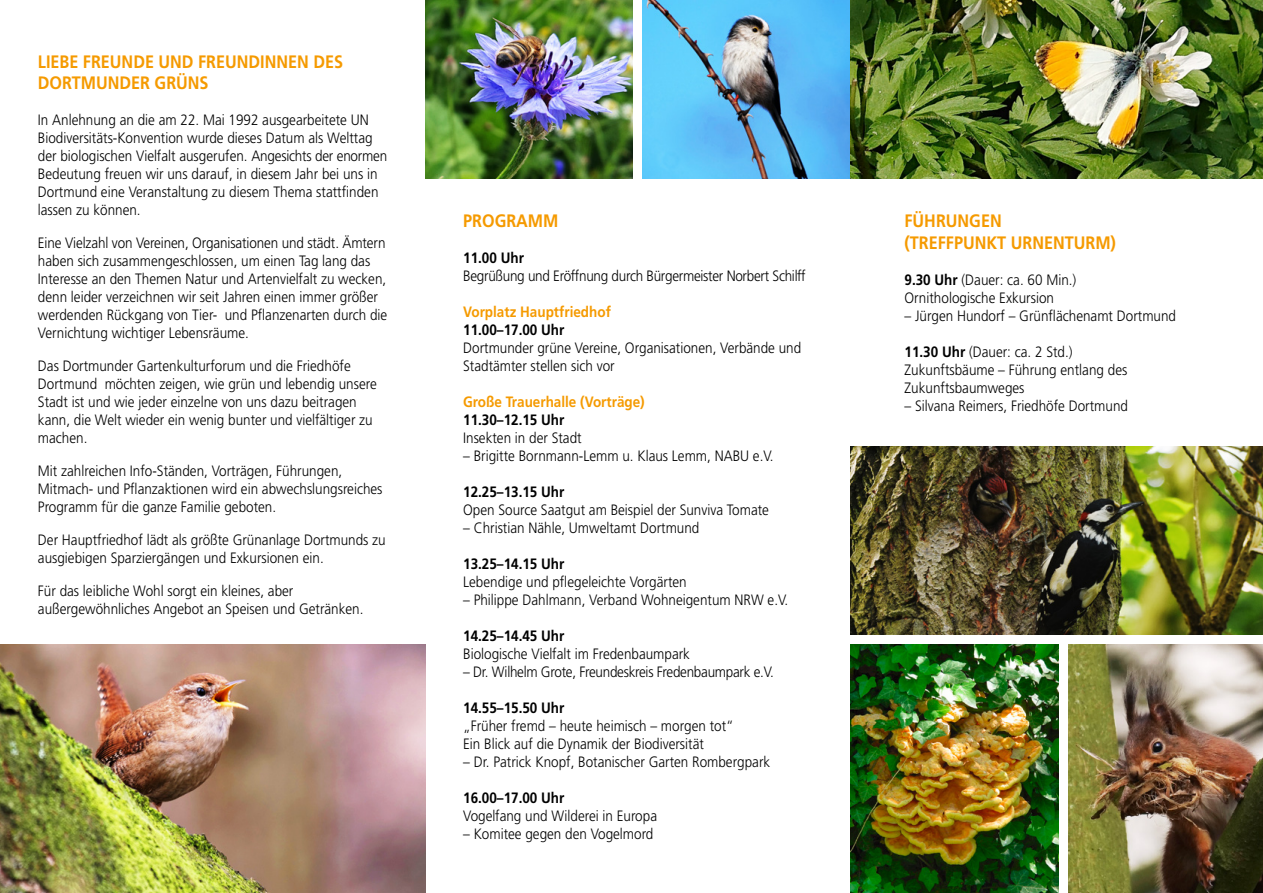
<style>
.page{position:relative;width:1263px;height:893px;background:#fff}
.page>*{position:absolute;margin:0;border:0;box-sizing:border-box;transform-origin:0 0}
.t1{font:700 18px/21.6px "Frutiger LT Pro";color:#f59a00;scale:.9 1}
.t2{font:300 15px/18px "Frutiger LT Pro";color:#000;scale:.9 1}
.t3{font:700 15px "Frutiger LT Pro";color:#000;scale:.9 1}
.t4{font:300 15px "Frutiger LT Pro";letter-spacing:-.02em;color:#000;scale:.9 1}
.t5{font:700 15px "Frutiger LT Pro";color:#f59a00;scale:.9 1}
.s1{font-weight:700}
</style>
<div class="page">
<img style="left:0;top:644px;width:425px;height:249px">
<img style="left:425px;top:0;width:425px;height:178px">
<img style="left:850px;top:446px;width:413px;height:189px">
<img style="left:850px;top:644px;width:413px;height:249px">
<img style="left:850px;top:0;width:413px;height:178px">
<div style="left:1059px;top:641px;width:9px;height:252px;background:#fff"></div>
<div style="left:634px;top:0;width:8px;height:178px;background:#fff"></div>
<p class="t1" style="left:38px;top:51px;width:341px">LIEBE FREUNDE UND FREUNDINNEN DES<br>DORTMUNDER GRÜNS</p>
<p class="t2" style="left:38px;top:111px;width:390px">In Anlehnung an die am 22. Mai 1992 ausgearbeitete UN Biodiversitäts-Konvention wurde dieses Datum als Welttag der biologischen Vielfalt ausgerufen. Angesichts der enormen Bedeutung freuen wir uns darauf, in diesem Jahr bei uns in Dortmund eine Veranstaltung zu diesem Thema stattfinden lassen zu können.</p>
<p class="t2" style="left:38px;top:234px;width:390px">Eine Vielzahl von Vereinen, Organisationen und städt. Ämtern haben sich zusammengeschlossen, um einen Tag lang das Interesse an den Themen Natur und Artenvielfalt zu wecken, denn leider verzeichnen wir seit Jahren einen immer größer werdenden Rückgang von Tier- und Pflanzenarten durch die Vernichtung wichtiger Lebensräume.</p>
<p class="t2" style="left:38px;top:357px;width:378px">Das Dortmunder Gartenkulturforum und die Friedhöfe Dortmund möchten zeigen, wie grün und lebendig unsere Stadt ist und wie jeder einzelne von uns dazu beitragen kann, die Welt wieder ein wenig bunter und vielfältiger zu machen.</p>
<p class="t2" style="left:38px;top:462px;width:384px">Mit zahlreichen Info-Ständen, Vorträgen, Führungen,<br>Mitmach- und Pflanzaktionen wird ein abwechslungsreiches<br>Programm für die ganze Familie geboten.</p>
<p class="t2" style="left:38px;top:531px;width:388px">Der Hauptfriedhof lädt als größte Grünanlage Dortmunds zu ausgiebigen Sparziergängen und Exkursionen ein.</p>
<p class="t2" style="left:38px;top:582px;width:363px">Für das leibliche Wohl sorgt ein kleines, aber außergewöhnliches Angebot an Speisen und Getränken.</p>
<p class="t1" style="left:463px;top:210px;width:107px">PROGRAMM</p>
<p class="t3" style="left:463px;top:249px;width:69px">11.00 Uhr</p>
<p class="t4" style="left:463px;top:267px;width:382px">Begrüßung und Eröffnung durch Bürgermeister Norbert Schilff</p>
<p class="t5" style="left:463px;top:303px;width:166px">Vorplatz Hauptfriedhof</p>
<p class="t3" style="left:463px;top:321px;width:114px">11.00–17.00 Uhr</p>
<p class="t2" style="left:463px;top:339px;width:377px">Dortmunder grüne Vereine, Organisationen, Verbände und<br>Stadtämter stellen sich vor</p>
<p class="t5" style="left:463px;top:393px;width:203px">Große Trauerhalle (Vorträge)</p>
<p class="t3" style="left:463px;top:411px;width:114px">11.30–12.15 Uhr</p>
<p class="t2" style="left:463px;top:429px;width:133px">Insekten in der Stadt</p>
<p class="t2" style="left:463px;top:447px;width:347px">– Brigitte Bornmann-Lemm u. Klaus Lemm, NABU e.V.</p>
<p class="t3" style="left:463px;top:483px;width:114px">12.25–13.15 Uhr</p>
<p class="t2" style="left:463px;top:501px;width:341px">Open Source Saatgut am Beispiel der Sunviva Tomate</p>
<p class="t2" style="left:463px;top:519px;width:264px">– Christian Nähle, Umweltamt Dortmund</p>
<p class="t3" style="left:463px;top:555px;width:114px">13.25–14.15 Uhr</p>
<p class="t2" style="left:463px;top:573px;width:250px">Lebendige und pflegeleichte Vorgärten</p>
<p class="t2" style="left:463px;top:591px;width:363px">– Philippe Dahlmann, Verband Wohneigentum NRW e.V.</p>
<p class="t3" style="left:463px;top:627px;width:114px">14.25–14.45 Uhr</p>
<p class="t2" style="left:463px;top:645px;width:254px">Biologische Vielfalt im Fredenbaumpark</p>
<p class="t4" style="left:463px;top:663px;width:347px">– Dr. Wilhelm Grote, Freundeskreis Fredenbaumpark e.V.</p>
<p class="t3" style="left:463px;top:699px;width:114px">14.55–15.50 Uhr</p>
<p class="t2" style="left:463px;top:717px;width:302px">„Früher fremd – heute heimisch – morgen tot“<br>Ein Blick auf die Dynamik der Biodiversität</p>
<p class="t2" style="left:463px;top:753px;width:343px">– Dr. Patrick Knopf, Botanischer Garten Rombergpark</p>
<p class="t3" style="left:463px;top:789px;width:114px">16.00–17.00 Uhr</p>
<p class="t2" style="left:463px;top:807px;width:217px">Vogelfang und Wilderei in Europa</p>
<p class="t2" style="left:463px;top:825px;width:213px">– Komitee gegen den Vogelmord</p>
<p class="t1" style="left:904px;top:210px;width:237px">FÜHRUNGEN<br>(TREFFPUNKT URNENTURM)</p>
<p class="t2" style="left:904px;top:270px;width:192px"><span class="s1">9.30 Uhr</span> (Dauer: ca. 60 Min.)<br>Ornithologische Exkursion</p>
<p class="t2" style="left:904px;top:306px;width:303px">– Jürgen Hundorf – Grünflächenamt Dortmund</p>
<p class="t2" style="left:904px;top:342px;width:249px"><span class="s1">11.30 Uhr</span> (Dauer: ca. 2 Std.)<br>Zukunftsbäume – Führung entlang des<br>Zukunftsbaumweges</p>
<p class="t2" style="left:904px;top:396px;width:250px">– Silvana Reimers, Friedhöfe Dortmund</p>
</div>
